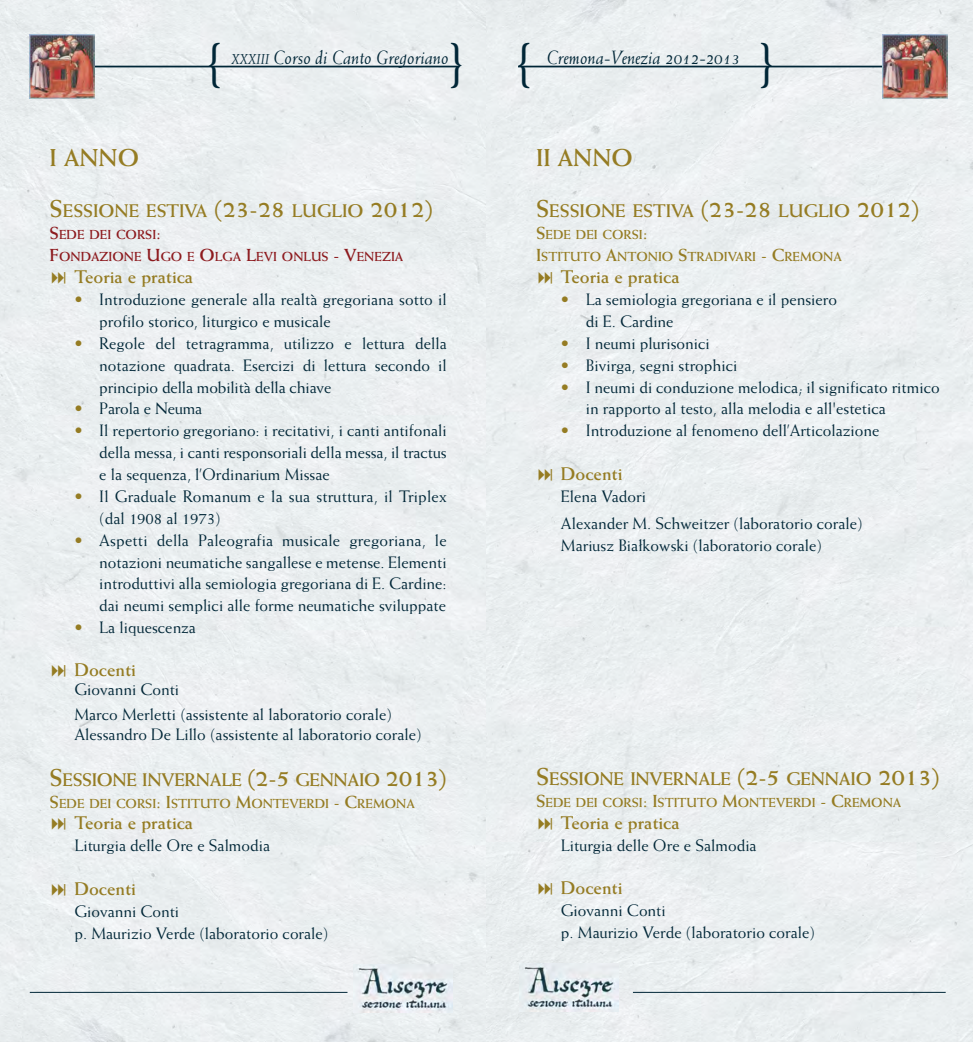
<style>
.page{position:relative;width:973px;height:1042px;background:#fff}
.page>*{position:absolute;margin:0;border:0;box-sizing:border-box;transform-origin:0 0}
.t1{font:700 49.88px "Weiss";color:#002637}
.t2{font:700 24.5px "Weiss";color:#957c23}
.t3{font:italic 19.25px "Weiss";color:#002637}
.t4{font:700 18.38px "Weiss";color:#957c23}
.t5{font:700 18.38px "Weiss";letter-spacing:-.02em;color:#957c23}
.t6{font:16.62px/21.9px "Weiss";color:#002637}
.t7{font:700 13.12px/21.9px "Weiss";color:#957c23}
.t8{font:700 13.12px/21.9px "Weiss";color:#8d1a1e}
.s1{font-size:14.35px}
.s2{font-size:24.5px}
.s3{font-size:17.5px}
.s4{color:#957c23}
</style>
<div class="page">
<div style="left:0;top:0;width:972px;height:1042px;background:#ebeff0"></div>
<hr style="left:49px;top:66px;width:410px;height:1px;background:#002637">
<img style="left:30px;top:34px;width:64px;height:65px">
<hr style="left:518px;top:66px;width:397px;height:1px;background:#002637">
<img style="left:519px;top:963px;width:99px;height:48px">
<hr style="left:632px;top:992px;width:313px;height:1px;background:#002637">
<img style="left:354px;top:964px;width:98px;height:48px">
<hr style="left:30px;top:992px;width:317px;height:1px;background:#002637">
<img style="left:882px;top:34px;width:65px;height:65px">
<svg style="left:538px;top:272px;width:14px;height:12px"></svg>
<svg style="left:538px;top:469px;width:14px;height:11px"></svg>
<svg style="left:538px;top:818px;width:14px;height:11px"></svg>
<svg style="left:538px;top:883px;width:14px;height:12px"></svg>
<svg style="left:52px;top:272px;width:14px;height:12px"></svg>
<svg style="left:52px;top:664px;width:14px;height:12px"></svg>
<svg style="left:52px;top:818px;width:14px;height:12px"></svg>
<svg style="left:52px;top:884px;width:14px;height:11px"></svg>
<h1 class="t1" style="left:206px;top:43px;width:18px">{</h1>
<h1 class="t1" style="left:448px;top:43px;width:18px">}</h1>
<p class="t3" style="left:546px;top:50px;width:194px">Cremona-Venezia 2012-2013</p>
<h1 class="t1" style="left:516px;top:43px;width:18px">{</h1>
<h1 class="t1" style="left:757px;top:43px;width:18px">}</h1>
<p class="t3" style="left:231px;top:50px;width:219px"><span class="s1">XXXIII</span> Corso di Canto Gregoriano</p>
<h2 class="t2" style="left:50px;top:149px;width:91px">I ANNO</h2>
<p class="t4" style="left:50px;top:204px;width:384px"><span class="s2">S</span>ESSIONE ESTIVA <span class="s2">(23-28</span> LUGLIO <span class="s2">2012)</span></p>
<p class="t8" style="left:50px;top:225px;width:355px"><span class="s3">S</span>EDE DEI CORSI<span class="s3">:<br>F</span>ONDAZIONE <span class="s3">U</span>GO E <span class="s3">O</span>LGA <span class="s3">L</span>EVI ONLUS <span class="s3">- V</span>ENEZIA</p>
<p class="t4" style="left:74px;top:270px;width:120px">Teoria e pratica</p>
<p class="t6" style="left:99px;top:290px;width:349px;text-indent:-25px"><span class="s4">•</span> Introduzione generale alla realtà gregoriana sotto il profilo storico, liturgico e musicale</p>
<p class="t6" style="left:99px;top:333px;width:349px;text-align:justify;text-indent:-25px"><span class="s4">•</span> Regole del tetragramma, utilizzo e lettura della notazione quadrata. Esercizi di lettura secondo il principio della mobilità della chiave</p>
<p class="t6" style="left:74px;top:399px;width:129px"><span class="s4">•</span> Parola e Neuma</p>
<p class="t6" style="left:99px;top:421px;width:349px;text-align:justify;text-indent:-25px"><span class="s4">•</span> Il repertorio gregoriano: i recitativi, i canti antifonali della messa, i canti responsoriali della messa, il tractus e la sequenza, l’Ordinarium Missae</p>
<p class="t6" style="left:99px;top:486px;width:349px;text-indent:-25px"><span class="s4">•</span> Il Graduale Romanum e la sua struttura, il Triplex (dal 1908 al 1973)</p>
<p class="t6" style="left:99px;top:530px;width:349px;text-align:justify;text-indent:-25px"><span class="s4">•</span> Aspetti della Paleografia musicale gregoriana, le notazioni neumatiche sangallese e metense. Elementi introduttivi alla semiologia gregoriana di E. Cardine: dai neumi semplici alle forme neumatiche sviluppate</p>
<p class="t6" style="left:74px;top:618px;width:123px"><span class="s4">•</span> La liquescenza</p>
<p class="t4" style="left:74px;top:662px;width:63px">Docenti</p>
<p class="t6" style="left:74px;top:678px;width:319px;line-height:25.2px">Giovanni Conti<br>Marco Merletti (assistente al laboratorio corale)</p>
<p class="t6" style="left:74px;top:725px;width:348px">Alessandro De Lillo (assistente al laboratorio corale)</p>
<p class="t5" style="left:50px;top:773px;width:398px"><span class="s2">S</span>ESSIONE INVERNALE <span class="s2">(2-5</span> GENNAIO <span class="s2">2013)</span></p>
<p class="t7" style="left:50px;top:793px;width:366px"><span class="s3">S</span>EDE DEI CORSI<span class="s3">: I</span>STITUTO <span class="s3">M</span>ONTEVERDI <span class="s3">- C</span>REMONA</p>
<p class="t4" style="left:74px;top:816px;width:120px">Teoria e pratica</p>
<p class="t6" style="left:74px;top:836px;width:197px">Liturgia delle Ore e Salmodia</p>
<p class="t4" style="left:74px;top:882px;width:63px">Docenti</p>
<p class="t6" style="left:74px;top:901px;width:255px">Giovanni Conti<br>p. Maurizio Verde (laboratorio corale)</p>
<h2 class="t2" style="left:536px;top:149px;width:98px">II ANNO</h2>
<p class="t4" style="left:536px;top:204px;width:384px"><span class="s2">S</span>ESSIONE ESTIVA <span class="s2">(23-28</span> LUGLIO <span class="s2">2012)</span></p>
<p class="t7" style="left:536px;top:225px;width:307px"><span class="s3">S</span>EDE DEI CORSI<span class="s3">:<br>I</span>STITUTO <span class="s3">A</span>NTONIO <span class="s3">S</span>TRADIVARI <span class="s3">- C</span>REMONA</p>
<p class="t4" style="left:561px;top:270px;width:120px">Teoria e pratica</p>
<p class="t6" style="left:585px;top:290px;width:253px;text-indent:-25px"><span class="s4">•</span> La semiologia gregoriana e il pensiero di E. Cardine</p>
<p class="t6" style="left:561px;top:333px;width:150px"><span class="s4">•</span> I neumi plurisonici</p>
<p class="t6" style="left:561px;top:355px;width:178px"><span class="s4">•</span> Bivirga, segni strophici</p>
<p class="t6" style="left:585px;top:377px;width:355px;text-indent:-25px"><span class="s4">•</span> I neumi di conduzione melodica; il significato ritmico in rapporto al testo, alla melodia e all'estetica</p>
<p class="t6" style="left:561px;top:421px;width:320px"><span class="s4">•</span> Introduzione al fenomeno dell’Articolazione</p>
<p class="t4" style="left:561px;top:467px;width:63px">Docenti</p>
<p class="t6" style="left:561px;top:484px;width:303px;line-height:27.1px">Elena Vadori<br>Alexander M. Schweitzer (laboratorio corale)</p>
<p class="t6" style="left:561px;top:535px;width:262px">Mariusz Białkowski (laboratorio corale)</p>
<p class="t4" style="left:536px;top:772px;width:405px"><span class="s2">S</span>ESSIONE INVERNALE <span class="s2">(2-5</span> GENNAIO <span class="s2">2013)</span></p>
<p class="t7" style="left:536px;top:793px;width:366px"><span class="s3">S</span>EDE DEI CORSI<span class="s3">: I</span>STITUTO <span class="s3">M</span>ONTEVERDI <span class="s3">- C</span>REMONA</p>
<p class="t4" style="left:561px;top:816px;width:120px">Teoria e pratica</p>
<p class="t6" style="left:561px;top:835px;width:197px">Liturgia delle Ore e Salmodia</p>
<p class="t4" style="left:561px;top:881px;width:63px">Docenti</p>
<p class="t6" style="left:561px;top:901px;width:255px">Giovanni Conti<br>p. Maurizio Verde (laboratorio corale)</p>
</div>
